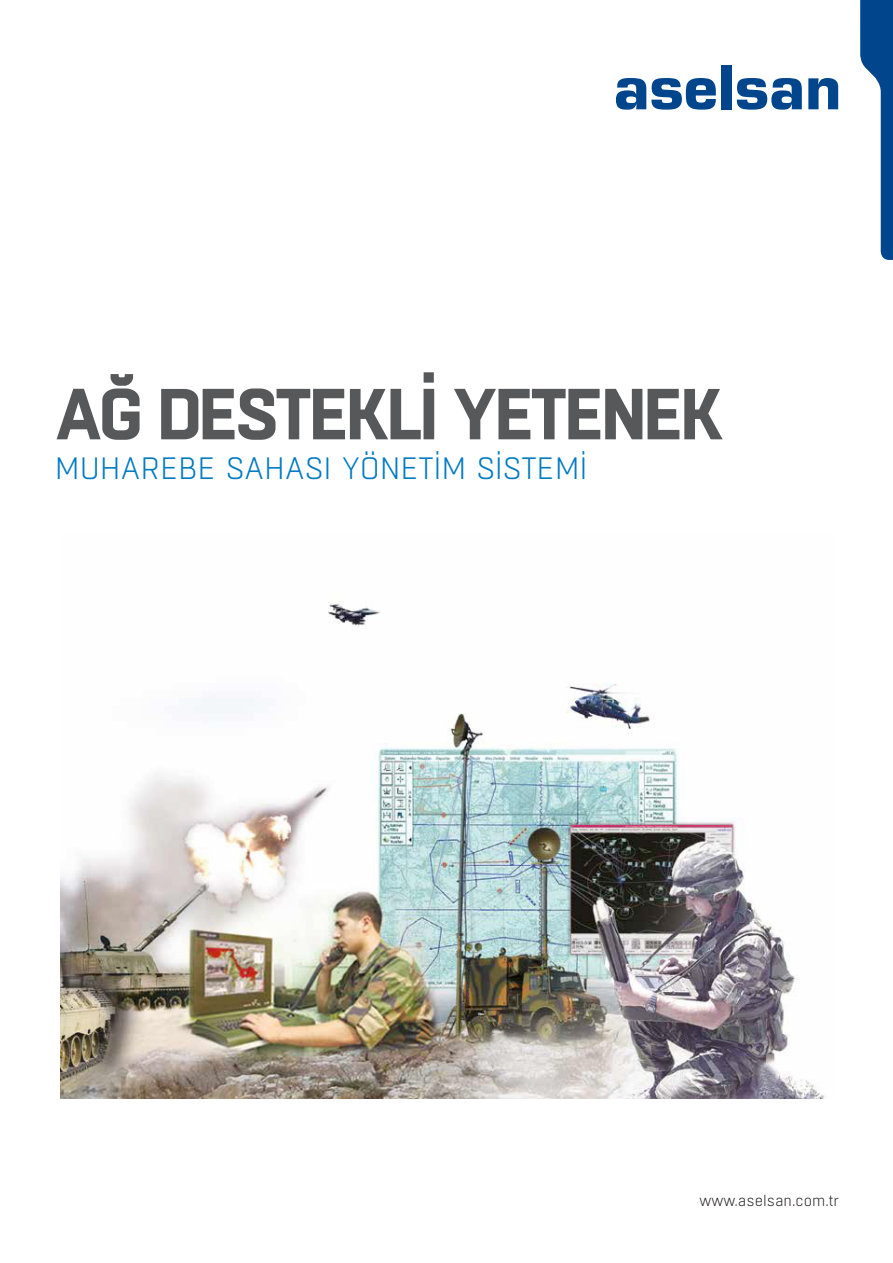
<style>
.page{position:relative;width:893px;height:1263px;background:#fff}
.page>*{position:absolute;margin:0;border:0;box-sizing:border-box;transform-origin:0 0}
.t1{font:700 72px "Boxed";letter-spacing:-.05em;color:#57585a}
.t2{font:300 30.9px "Boxed";letter-spacing:-.005em;color:#007ac2}
.t3{font:300 15px "Boxed";color:#231f20}
</style>
<div class="page">
<svg style="left:616px;top:78px;width:100px;height:32px"></svg>
<div style="left:721px;top:65px;width:10px;height:44px;background:#01468c"></div>
<svg style="left:737px;top:78px;width:65px;height:32px"></svg>
<svg style="left:808px;top:78px;width:30px;height:31px"></svg>
<svg style="left:860px;top:0;width:33px;height:260px"></svg>
<img style="left:61px;top:602px;width:763px;height:497px">
<p class="t1" style="left:55px;top:366px;width:671px">AĞ DESTEKLİ YETENEK</p>
<p class="t2" style="left:55px;top:449px;width:534px">MUHAREBE SAHASI YÖNETİM SİSTEMİ</p>
<p class="t3" style="left:700px;top:1191px;width:141px">www.aselsan.com.tr</p>
</div>
